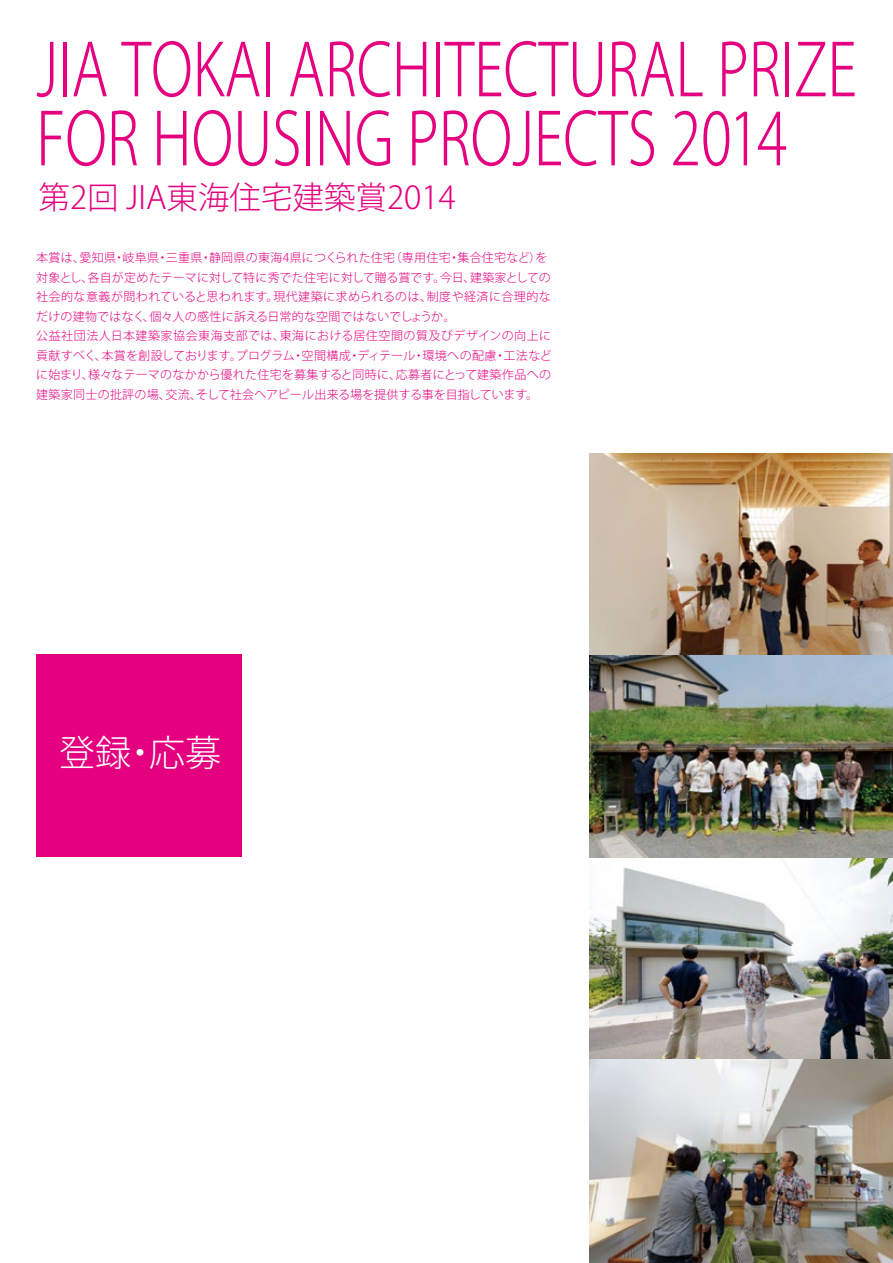
<style>
.page{position:relative;width:893px;height:1263px;background:#fff}
.page>*{position:absolute;margin:0;border:0;box-sizing:border-box;transform-origin:0 0}
.t1{font:300 71.7px/69px "Koz Go Pro";color:#e4007f;scale:.78 1}
.t2{font:300 36px "Koz Go Pro";color:#fff}
.t3{font:300 31.5px "Koz Go Pro";color:#e4007f}
.t4{font:300 12px/19.5px "Koz Go Pro";letter-spacing:.025em;color:#e4007f}
</style>
<div class="page">
<img style="left:589px;top:453px;width:303px;height:810px">
<div style="left:36px;top:654px;width:206px;height:203px;background:#e4007f"></div>
<h1 class="t1" style="left:36px;top:36px;width:1053px">JIA TOKAI ARCHITECTURAL PRIZE<br>FOR HOUSING PROJECTS 2014</h1>
<h3 class="t3" style="left:39px;top:176px;width:419px">第2回 JIA東海住宅建築賞2014</h3>
<p class="t4" style="left:36px;top:248px;width:517px">本賞は、愛知県・岐阜県・三重県・静岡県の東海4県につくられた住宅（専用住宅・集合住宅など）を対象とし、各自が定めたテーマに対して特に秀でた住宅に対して贈る賞です。今日、建築家としての社会的な意義が問われていると思われます。現代建築に求められるのは、制度や経済に合理的なだけの建物ではなく、個々人の感性に訴える日常的な空間ではないでしょうか。<br>公益社団法人日本建築家協会東海支部では、東海における居住空間の質及びデザインの向上に貢献すべく、本賞を創設しております。プログラム・空間構成・ディテール・環境への配慮・工法などに始まり、様々なテーマのなかから優れた住宅を募集すると同時に、応募者にとって建築作品への建築家同士の批評の場、交流、そして社会へアピール出来る場を提供する事を目指しています。</p>
<h2 class="t2" style="left:59px;top:730px;width:163px">登録・応募</h2>
</div>
